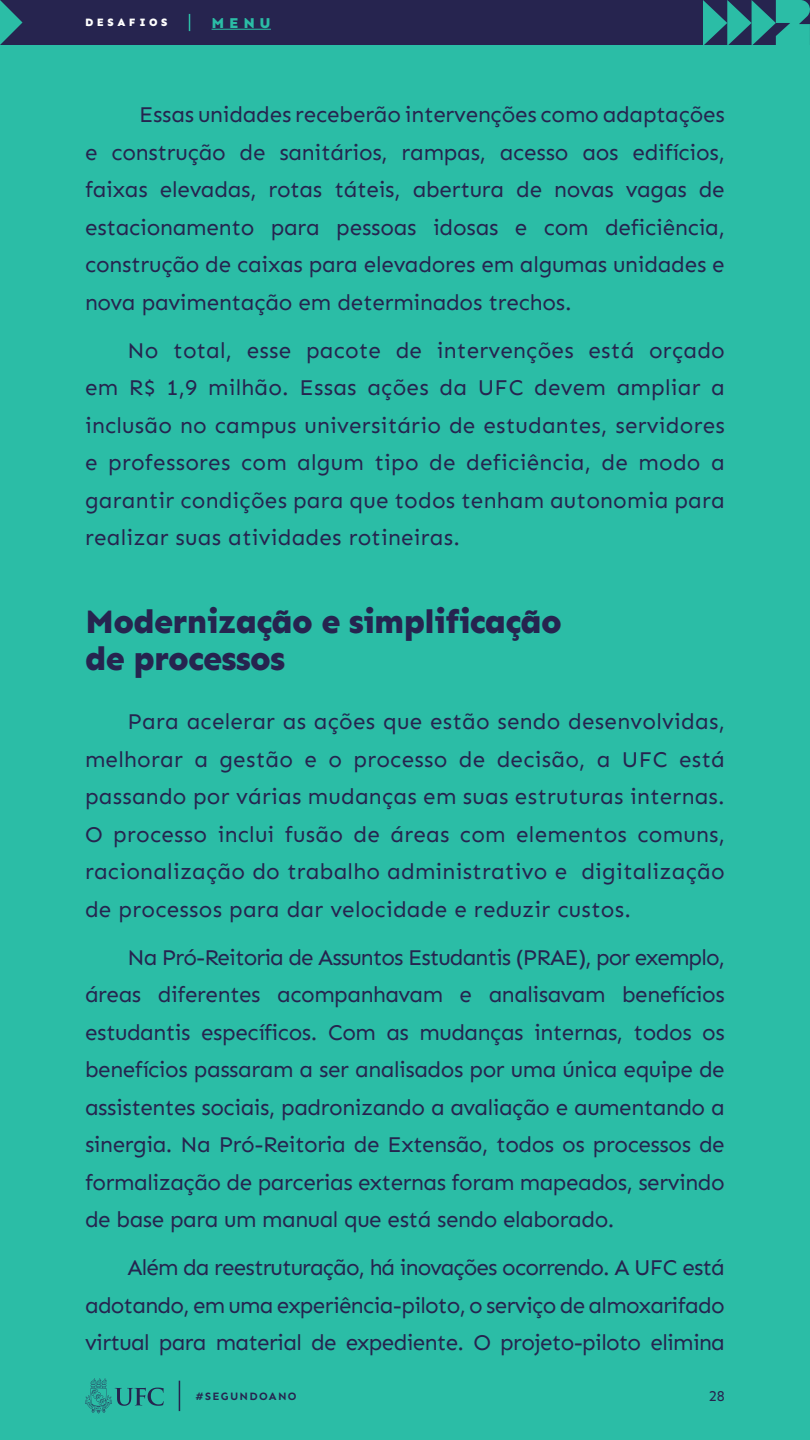
<style>
.page{position:relative;width:810px;height:1440px;background:#2bbda6}
.page>*{position:absolute;margin:0;border:0;box-sizing:border-box;transform-origin:0 0}
.t1{font:800 33.75px/37.5px "Sen";letter-spacing:-.02em;color:#26244f}
.t2{font:22.5px/37.5px "Sen";letter-spacing:-.01em;color:#26244f;text-align:justify}
.t3{font:800 15px "Sen";color:#2bbda6}
.t4{font:15px "Sen";color:#26244f}
.t5{font:700 11.25px "Sen";letter-spacing:.11em;color:#26244f}
.t6{font:800 11.25px "Sen";letter-spacing:.31em;color:#fff}
</style>
<div class="page">
<svg style="left:85px;top:1378px;width:79px;height:35px"></svg>
<div style="left:0;top:0;width:810px;height:45px;background:#26244f"></div>
<svg style="left:0;top:0;width:23px;height:45px"></svg>
<hr style="left:179px;top:1381px;width:1px;height:30px;background:#26244f">
<svg style="left:703px;top:0;width:107px;height:45px"></svg>
<hr style="left:212px;top:29px;width:59px;height:1px;background:#2bbda6">
<svg style="left:189px;top:14px;width:1px;height:17px"></svg>
<p class="t6" style="left:85px;top:16px;width:84px">DESAFIOS</p>
<p class="t3" style="left:212px;top:14px;width:61px">MENU</p>
<p class="t2" style="left:85px;top:96px;width:641px;text-indent:54px">Essas unidades receberão intervenções como adaptações e construção de sanitários, rampas, acesso aos edifícios, faixas elevadas, rotas táteis, abertura de novas vagas de estacionamento para pessoas idosas e com deficiência, construção de caixas para elevadores em algumas unidades e nova pavimentação em determinados trechos.</p>
<p class="t2" style="left:85px;top:332px;width:641px;text-indent:43px">No total, esse pacote de intervenções está orçado em R$ 1,9 milhão. Essas ações da UFC devem ampliar a inclusão no campus universitário de estudantes, servidores e professores com algum tipo de deficiência, de modo a garantir condições para que todos tenham autonomia para realizar suas atividades rotineiras.</p>
<h1 class="t1" style="left:85px;top:603px;width:478px">Modernização e simplificação de processos</h1>
<p class="t2" style="left:85px;top:703px;width:641px;text-indent:43px">Para acelerar as ações que estão sendo desenvolvidas, melhorar a gestão e o processo de decisão, a UFC está passando por várias mudanças em suas estruturas internas.<br>O processo inclui fusão de áreas com elementos comuns, racionalização do trabalho administrativo e digitalização de processos para dar velocidade e reduzir custos.</p>
<p class="t2" style="left:85px;top:938px;width:641px;text-indent:43px">Na Pró-Reitoria de Assuntos Estudantis (PRAE), por exemplo, áreas diferentes acompanhavam e analisavam benefícios estudantis específicos. Com as mudanças internas, todos os benefícios passaram a ser analisados por uma única equipe de assistentes sociais, padronizando a avaliação e aumentando a sinergia. Na Pró-Reitoria de Extensão, todos os processos de formalização de parcerias externas foram mapeados, servindo de base para um manual que está sendo elaborado.</p>
<p class="t2" style="left:85px;top:1249px;width:641px;text-indent:43px">Além da reestruturação, há inovações ocorrendo. A UFC está adotando, em uma experiência-piloto, o serviço de almoxarifado virtual para material de expediente. O projeto-piloto elimina</p>
<p class="t5" style="left:195px;top:1390px;width:103px">#SEGUNDOANO</p>
<p class="t4" style="left:709px;top:1387px;width:18px">28</p>
</div>
